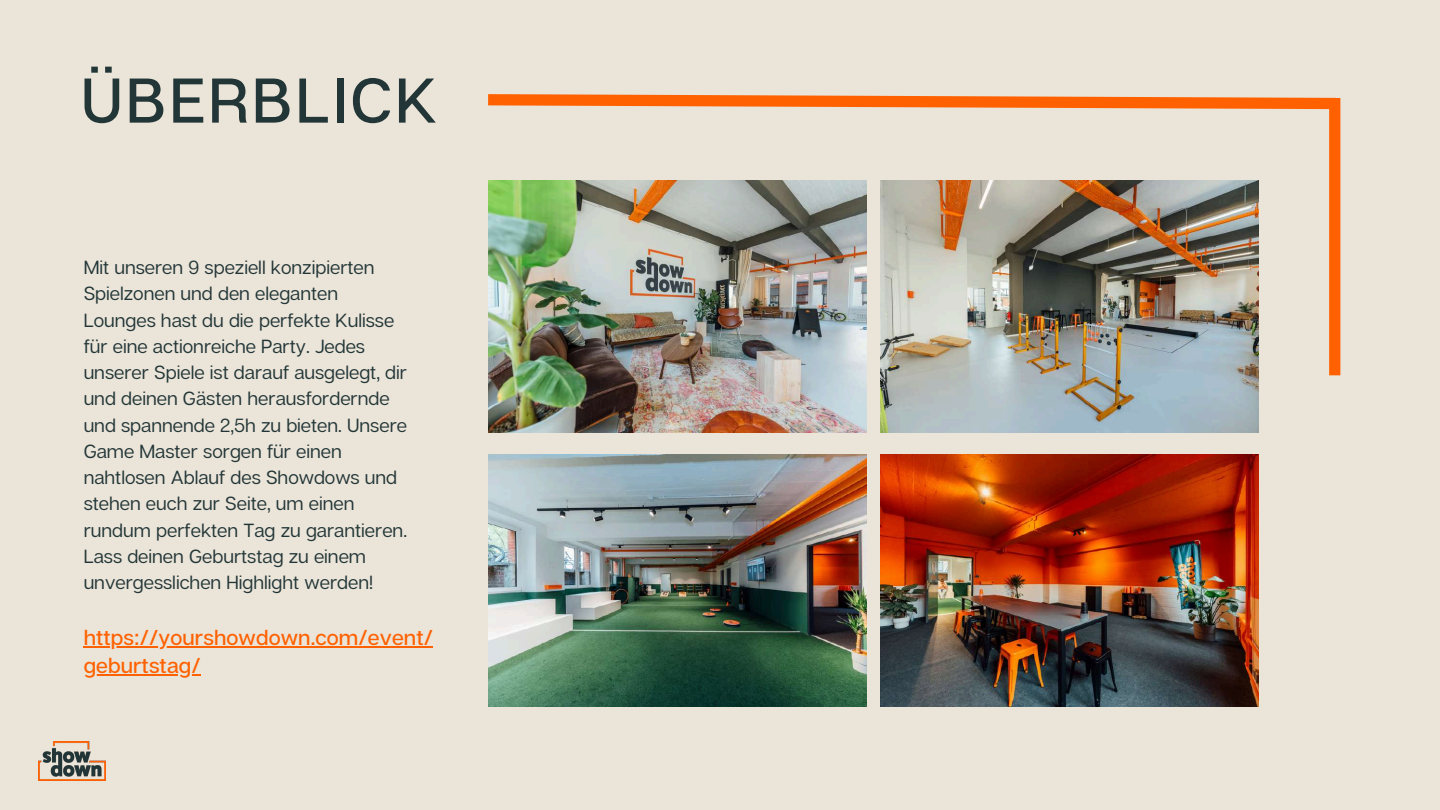
<style>
.page{position:relative;width:1440px;height:810px;background:#ebe4d9}
.page>*{position:absolute;margin:0;border:0;box-sizing:border-box;transform-origin:0 0}
.t1{font:500 63px "Articulat CF";letter-spacing:.055em;color:#223637}
.t2{font:500 21.5px/27.8px "Articulat CF";letter-spacing:.005em;color:#ff6100}
.t3{font:19px/26.2px "Articulat CF";color:#223637}
</style>
<div class="page">
<svg style="left:488px;top:94px;width:853px;height:21px"></svg>
<div style="left:1329px;top:98px;width:11px;height:277px;background:#ff6100"></div>
<img style="left:39px;top:742px;width:67px;height:38px">
<img style="left:488px;top:180px;width:378px;height:252px">
<img style="left:881px;top:180px;width:378px;height:252px">
<img style="left:488px;top:454px;width:378px;height:252px">
<img style="left:881px;top:454px;width:378px;height:252px">
<hr style="left:84px;top:646px;width:349px;height:2px;background:#ff6100">
<hr style="left:84px;top:674px;width:117px;height:2px;background:#ff6100">
<h1 class="t1" style="left:81px;top:61px;width:358px">ÜBERBLICK</h1>
<p class="t3" style="left:84px;top:254px;width:325px">Mit unseren 9 speziell konzipierten Spielzonen und den eleganten Lounges hast du die perfekte Kulisse für eine actionreiche Party. Jedes unserer Spiele ist darauf ausgelegt, dir und deinen Gästen herausfordernde und spannende 2,5h zu bieten. Unsere Game Master sorgen für einen nahtlosen Ablauf des Showdows und stehen euch zur Seite, um einen rundum perfekten Tag zu garantieren.<br>Lass deinen Geburtstag zu einem unvergesslichen Highlight werden!</p>
<p class="t2" style="left:84px;top:623px;width:351px">https://yourshowdown.com/event/ geburtstag/</p>
</div>
